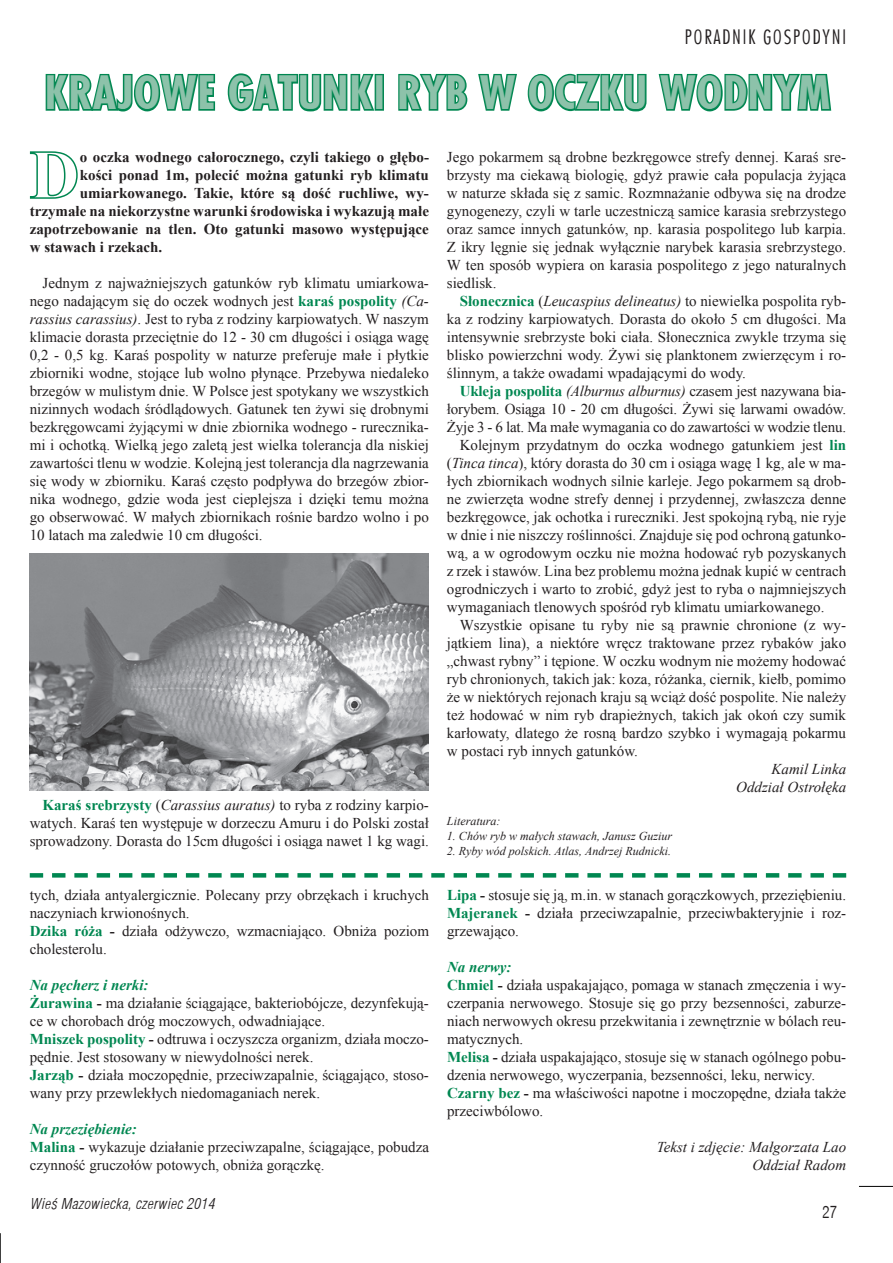
<style>
.page{position:relative;width:893px;height:1263px;background:#fff}
.page>*{position:absolute;margin:0;border:0;box-sizing:border-box;transform-origin:0 0}
.t1{font:700 45px "Fujiyamapl";letter-spacing:.02em;color:#8dc2aa}
.t2{font:19.5px "Fujiyama Lightpl";letter-spacing:.1em;color:#231f20}
.t3{font:16.5px "Switz Cond Lightpl";color:#231f20}
.t4{font:15px/18px "Times New Roman";color:#231f20;text-align:justify}
.t5{font:700 15px "Times New Roman";color:#231f20}
.t6{font:italic 15px/18px "Times New Roman";color:#231f20;text-align:right}
.t7{font:italic 15px "Switz Cond Lightpl";letter-spacing:.03em;color:#231f20}
.t8{font:italic 12px "Times New Roman";color:#231f20}
.s1{font-weight:700;color:#008751}
.s2{font-style:italic}
.s3{font-weight:700}
.s4{font-weight:700;font-style:italic;color:#008751}
</style>
<div class="page">
<hr style="left:859px;top:1186px;width:34px;height:1px;background:#000">
<hr style="left:0;top:1233px;width:1px;height:30px;background:#000">
<svg style="left:30px;top:873px;width:816px;height:4px"></svg>
<svg style="left:29px;top:151px;width:49px;height:48px"></svg>
<svg style="left:45px;top:73px;width:171px;height:39px"></svg>
<svg style="left:227px;top:73px;width:149px;height:39px"></svg>
<div style="left:375px;top:74px;width:9px;height:37px;border:3px solid #008751"></div>
<svg style="left:398px;top:73px;width:70px;height:38px"></svg>
<svg style="left:478px;top:73px;width:39px;height:38px"></svg>
<svg style="left:527px;top:73px;width:120px;height:39px"></svg>
<svg style="left:658px;top:73px;width:174px;height:39px"></svg>
<img style="left:30px;top:554px;width:399px;height:237px">
<h2 class="t2" style="left:685px;top:25px;width:163px">PORADNIK GOSPODYNI</h2>
<h1 class="t1" style="left:45px;top:64px;width:787px">KRAJOWE GATUNKI RYB W OCZKU WODNYM</h1>
<p class="t5" style="left:80px;top:147px;width:351px">o oczka wodnego całorocznego, czyli takiego o głębo-</p>
<p class="t5" style="left:80px;top:165px;width:351px">kości ponad 1m, polecić można gatunki ryb klimatu</p>
<p class="t5" style="left:80px;top:183px;width:351px">umiarkowanego. Takie, które są dość ruchliwe, wy-</p>
<p class="t5" style="left:30px;top:201px;width:401px">trzymałe na niekorzystne warunki środowiska i wykazują małe</p>
<p class="t5" style="left:30px;top:219px;width:401px">zapotrzebowanie na tlen. Oto gatunki masowo występujące</p>
<p class="t5" style="left:30px;top:237px;width:134px">w stawach i rzekach.</p>
<p class="t4" style="left:30px;top:274px;width:401px;text-indent:13px">Jednym z najważniejszych gatunków ryb klimatu umiarkowa&shy;nego nadającym się do oczek wodnych jest <span class="s1">karaś pospolity</span> <span class="s2">(Ca&shy;rassius carassius)</span>. Jest to ryba z rodziny karpiowatych. W naszym klimacie dorasta przeciętnie do 12 - 30 cm długości i osiąga wagę 0,2 - 0,5 kg. Karaś pospolity w naturze preferuje małe i płytkie zbiorniki wodne, stojące lub wolno płynące. Przebywa niedaleko brzegów w mulistym dnie. W Polsce jest spotykany we wszystkich nizinnych wodach śródlądowych. Gatunek ten żywi się drobnymi bezkręgowcami żyjącymi w dnie zbiornika wodnego - rurecznika&shy;mi i ochotką. Wielką jego zaletą jest wielka tolerancja dla niskiej zawartości tlenu w wodzie. Kolejną jest tolerancja dla nagrzewania się wody w zbiorniku. Karaś często podpływa do brzegów zbior&shy;nika wodnego, gdzie woda jest cieplejsza i dzięki temu można go obserwować. W małych zbiornikach rośnie bardzo wolno i po 10 latach ma zaledwie 10 cm długości.</p>
<p class="t4" style="left:30px;top:796px;width:401px;text-indent:13px"><span class="s1">Karaś srebrzysty</span> (<span class="s2">Carassius auratus)</span> to ryba z rodziny karpio&shy;watych. Karaś ten występuje w dorzeczu Amuru i do Polski został sprowadzony. Dorasta do 15cm długości i osiąga nawet 1 kg wagi.</p>
<p class="t4" style="left:30px;top:886px;width:401px;text-align:left">tych, działa antyalergicznie. Polecany przy obrzękach i kruchych naczyniach krwionośnych.<br><span class="s1">Dzika róża</span> <span class="s3">-</span> działa odżywczo, wzmacniająco. Obniża poziom cholesterolu.</p>
<p class="t4" style="left:30px;top:976px;width:401px;text-align:left"><span class="s4">Na pęcherz i nerki:<br></span><span class="s1">Żurawina</span> <span class="s3">-</span> ma działanie ściągające, bakteriobójcze, dezynfekują&shy;ce w chorobach dróg moczowych, odwadniające.<br><span class="s1">Mniszek pospolity</span> <span class="s3">-</span> odtruwa i oczyszcza organizm, działa moczo&shy;pędnie. Jest stosowany w niewydolności nerek.<br><span class="s1">Jarząb</span> <span class="s3">-</span> działa moczopędnie, przeciwzapalnie, ściągająco, stoso&shy;wany przy przewlekłych niedomaganiach nerek.</p>
<p class="t4" style="left:30px;top:1120px;width:401px;text-align:left"><span class="s4">Na przeziębienie:<br></span><span class="s1">Malina</span> <span class="s3">-</span> wykazuje działanie przeciwzapalne, ściągające, pobudza czynność gruczołów potowych, obniża gorączkę.</p>
<p class="t7" style="left:30px;top:1195px;width:186px">Wieś Mazowiecka, czerwiec 2014</p>
<p class="t4" style="left:447px;top:148px;width:401px">Jego pokarmem są drobne bezkręgowce strefy dennej. Karaś sre&shy;brzysty ma ciekawą biologię, gdyż prawie cała populacja żyjąca w naturze składa się z samic. Rozmnażanie odbywa się na drodze gynogenezy, czyli w tarle uczestniczą samice karasia srebrzystego oraz samce innych gatunków, np. karasia pospolitego lub karpia.<br>Z ikry lęgnie się jednak wyłącznie narybek karasia srebrzystego.<br>W ten sposób wypiera on karasia pospolitego z jego naturalnych siedlisk.</p>
<p class="t4" style="left:447px;top:292px;width:401px;text-indent:13px"><span class="s1">Słonecznica</span> (<span class="s2">Leucaspius delineatus)</span> to niewielka pospolita ryb&shy;ka z rodziny karpiowatych. Dorasta do około 5 cm długości. Ma intensywnie srebrzyste boki ciała. Słonecznica zwykle trzyma się blisko powierzchni wody. Żywi się planktonem zwierzęcym i ro&shy;ślinnym, a także owadami wpadającymi do wody.</p>
<p class="t4" style="left:460px;top:382px;width:388px"><span class="s1">Ukleja pospolita</span> <span class="s2">(Alburnus alburnus)</span> czasem jest nazywana bia-</p>
<p class="t4" style="left:447px;top:400px;width:401px">łorybem. Osiąga 10 - 20 cm długości. Żywi się larwami owadów.</p>
<p class="t4" style="left:447px;top:418px;width:401px">Żyje 3 - 6 lat. Ma małe wymagania co do zawartości w wodzie tlenu.</p>
<p class="t4" style="left:460px;top:436px;width:388px">Kolejnym przydatnym do oczka wodnego gatunkiem jest <span class="s1">lin</span></p>
<p class="t4" style="left:447px;top:454px;width:401px">(<span class="s2">Tinca tinca</span>), który dorasta do 30 cm i osiąga wagę 1 kg, ale w ma-</p>
<p class="t4" style="left:447px;top:472px;width:401px">łych zbiornikach wodnych silnie karleje. Jego pokarmem są drob-</p>
<p class="t4" style="left:447px;top:490px;width:401px">ne zwierzęta wodne strefy dennej i przydennej, zwłaszcza denne</p>
<p class="t4" style="left:447px;top:508px;width:401px">bezkręgowce, jak ochotka i rureczniki. Jest spokojną rybą, nie ryje</p>
<p class="t4" style="left:447px;top:526px;width:401px">w dnie i nie niszczy roślinności. Znajduje się pod ochroną gatunko-</p>
<p class="t4" style="left:447px;top:544px;width:401px">wą, a w ogrodowym oczku nie można hodować ryb pozyskanych</p>
<p class="t4" style="left:447px;top:562px;width:401px">z rzek i stawów. Lina bez problemu można jednak kupić w centrach</p>
<p class="t4" style="left:447px;top:580px;width:401px">ogrodniczych i warto to zrobić, gdyż jest to ryba o najmniejszych</p>
<p class="t4" style="left:447px;top:598px;width:379px">wymaganiach tlenowych spośród ryb klimatu umiarkowanego.</p>
<p class="t4" style="left:460px;top:616px;width:388px">Wszystkie opisane tu ryby nie są prawnie chronione (z wy-</p>
<p class="t4" style="left:447px;top:634px;width:401px">jątkiem lina), a niektóre wręcz traktowane przez rybaków jako</p>
<p class="t4" style="left:447px;top:652px;width:401px">„chwast rybny” i tępione. W oczku wodnym nie możemy hodować</p>
<p class="t4" style="left:447px;top:670px;width:401px">ryb chronionych, takich jak: koza, różanka, ciernik, kiełb, pomimo</p>
<p class="t4" style="left:447px;top:688px;width:401px">że w niektórych rejonach kraju są wciąż dość pospolite. Nie należy</p>
<p class="t4" style="left:447px;top:706px;width:401px">też hodować w nim ryb drapieżnych, takich jak okoń czy sumik</p>
<p class="t4" style="left:447px;top:724px;width:401px">karłowaty, dlatego że rosną bardzo szybko i wymagają pokarmu</p>
<p class="t4" style="left:447px;top:742px;width:193px">w postaci ryb innych gatunków.</p>
<p class="t6" style="left:736px;top:760px;width:111px">Kamil Linka<br>Oddział Ostrołęka</p>
<p class="t8" style="left:447px;top:813px;width:55px">Literatura:</p>
<p class="t8" style="left:447px;top:828px;width:227px">1. Chów ryb w małych stawach, Janusz Guziur</p>
<p class="t8" style="left:447px;top:843px;width:226px">2. Ryby wód polskich. Atlas, Andrzej Rudnicki.</p>
<p class="t4" style="left:447px;top:886px;width:401px"><span class="s1">Lipa</span> <span class="s3">-</span> stosuje się ją, m.in. w stanach gorączkowych, przeziębieniu.<br><span class="s1">Majeranek</span> <span class="s3">-</span> działa przeciwzapalnie, przeciwbakteryjnie i roz&shy;grzewająco.</p>
<p class="t4" style="left:447px;top:958px;width:401px;text-align:left"><span class="s4">Na nerwy:<br></span><span class="s1">Chmiel</span> <span class="s3">-</span> działa uspakajająco, pomaga w stanach zmęczenia i wy&shy;czerpania nerwowego. Stosuje się go przy bezsenności, zaburze&shy;niach nerwowych okresu przekwitania i zewnętrznie w bólach reu&shy;matycznych.<br><span class="s1">Melisa</span> <span class="s3">-</span> działa uspakajająco, stosuje się w stanach ogólnego pobu&shy;dzenia nerwowego, wyczerpania, bezsenności, leku, nerwicy.<br><span class="s1">Czarny bez</span> <span class="s3">-</span> ma właściwości napotne i moczopędne, działa także przeciwbólowo.</p>
<p class="t6" style="left:657px;top:1138px;width:191px">Tekst i zdjęcie: Małgorzata Lao<br>Oddział Radom</p>
<p class="t3" style="left:822px;top:1202px;width:16px">27</p>
</div>
